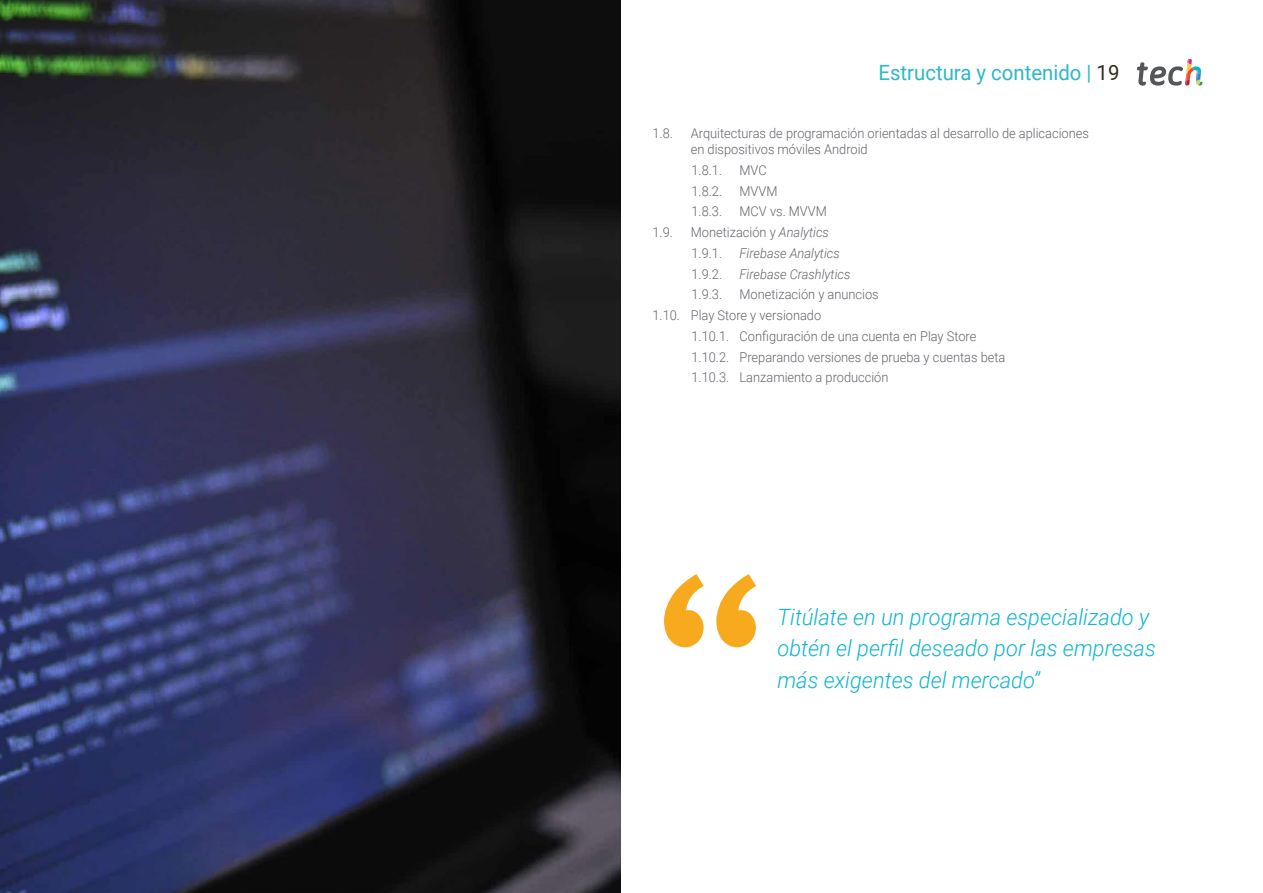
<style>
.page{position:relative;width:1263px;height:893px;background:#fff}
.page>*{position:absolute;margin:0;border:0;box-sizing:border-box;transform-origin:0 0}
.t1{font:italic 300 22.5px/31.5px "Roboto";color:#0fb6cf}
.t2{font:21px "Roboto";color:#2db8c5}
.t3{font:300 13.5px/20.7px "Roboto";color:#61646a;scale:.95 1}
.t4{font:italic 300 13.5px "Roboto";color:#61646a;scale:.95 1}
.s1{color:#312e20}
.s2{font-style:italic}
</style>
<div class="page">
<svg style="left:1137px;top:59px;width:65px;height:27px"></svg>
<svg style="left:664px;top:574px;width:92px;height:73px"></svg>
<img style="left:0;top:0;width:621px;height:893px">
<h2 class="t2" style="left:878px;top:57px;width:242px">Estructura y contenido | <span class="s1">19</span></h2>
<p class="t3" style="left:652px;top:122px;width:23px">1.8.</p>
<p class="t3" style="left:691px;top:124px;width:421px;line-height:16.5px">Arquitecturas de programación orientadas al desarrollo de aplicaciones en dispositivos móviles Android</p>
<p class="t3" style="left:691px;top:159px;width:34px">1.8.1.</p>
<p class="t3" style="left:739px;top:159px;width:30px">MVC</p>
<p class="t3" style="left:691px;top:180px;width:34px">1.8.2.</p>
<p class="t3" style="left:739px;top:180px;width:42px">MVVM</p>
<p class="t3" style="left:691px;top:201px;width:34px">1.8.3.</p>
<p class="t3" style="left:739px;top:201px;width:93px">MCV vs. MVVM</p>
<p class="t3" style="left:652px;top:222px;width:23px">1.9.</p>
<p class="t3" style="left:691px;top:222px;width:147px">Monetización y <span class="s2">Analytics<br></span>1.9.1.</p>
<p class="t4" style="left:739px;top:244px;width:107px">Firebase Analytics</p>
<p class="t3" style="left:691px;top:263px;width:34px">1.9.2.</p>
<p class="t4" style="left:739px;top:264px;width:118px">Firebase Crashlytics</p>
<p class="t3" style="left:691px;top:284px;width:34px">1.9.3.</p>
<p class="t3" style="left:652px;top:284px;width:240px;text-indent:87px">Monetización y anuncios<br>1.10. Play Store y versionado</p>
<p class="t3" style="left:691px;top:325px;width:332px">1.10.1. Configuración de una cuenta en Play Store<br>1.10.2. Preparando versiones de prueba y cuentas beta<br>1.10.3. Lanzamiento a producción</p>
<h1 class="t1" style="left:777px;top:600px;width:380px">Titúlate en un programa especializado y obtén el perfil deseado por las empresas más exigentes del mercado”</h1>
</div>
